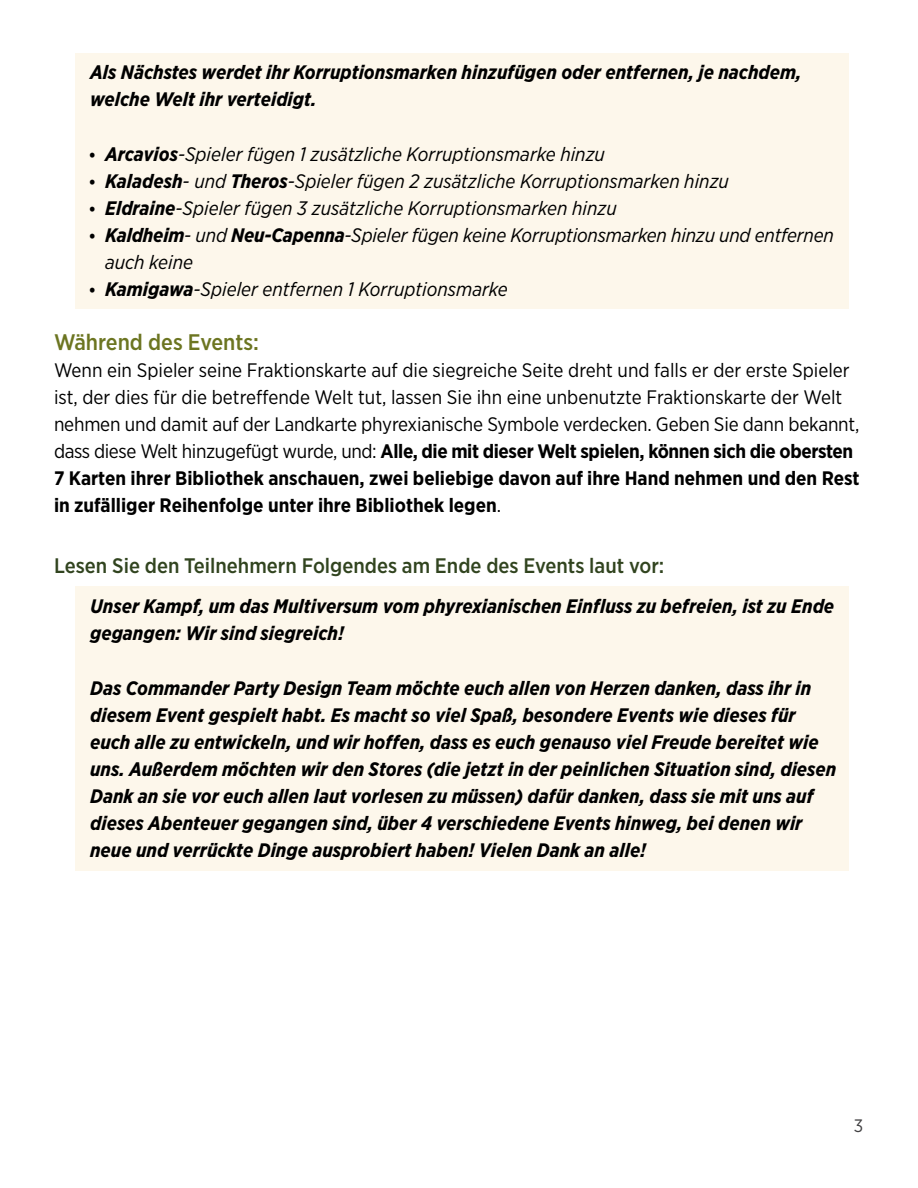
<style>
.page{position:relative;width:918px;height:1188px;background:#fff}
.page>*{position:absolute;margin:0;border:0;box-sizing:border-box;transform-origin:0 0}
.t1{font:500 22.5px "Gotham Narrow";color:#6c7521}
.t2{font:500 21px "Gotham Narrow";color:#31441f}
.t3{font:italic 700 19.5px/27px "Gotham Narrow";color:#000}
.t4{font:19.5px/27px "Gotham Narrow";color:#000}
.t5{font:italic 19.5px/27px "Gotham Narrow";color:#000}
.t6{font:18px "Gotham Narrow";color:#414042}
.s1{font-style:normal}
.s2{font-weight:700}
</style>
<div class="page">
<div style="left:75px;top:586px;width:774px;height:285px;background:#fdf7eb"></div>
<div style="left:75px;top:53px;width:774px;height:256px;background:#fdf7eb"></div>
<p class="t3" style="left:90px;top:59px;width:713px">Als Nächstes werdet ihr Korruptionsmarken hinzufügen oder entfernen, je nachdem, welche Welt ihr verteidigt.</p>
<p class="t5" style="left:88px;top:140px;width:519px"><span class="s1">•</span> <span class="s2">Arcavios</span>-Spieler fügen 1 zusätzliche Korruptionsmarke hinzu</p>
<p class="t5" style="left:88px;top:167px;width:642px"><span class="s1">•</span> <span class="s2">Kaladesh</span>- und <span class="s2">Theros</span>-Spieler fügen 2 zusätzliche Korruptionsmarken hinzu</p>
<p class="t5" style="left:88px;top:194px;width:530px"><span class="s1">•</span> <span class="s2">Eldraine</span>-Spieler fügen 3 zusätzliche Korruptionsmarken hinzu</p>
<p class="t5" style="left:105px;top:221px;width:730px;text-indent:-17px"><span class="s1">•</span> <span class="s2">Kaldheim</span>- und <span class="s2">Neu-Capenna</span>-Spieler fügen keine Korruptionsmarken hinzu und entfernen auch keine</p>
<p class="t5" style="left:88px;top:275px;width:421px"><span class="s1">•</span> <span class="s2">Kamigawa</span>-Spieler entfernen 1 Korruptionsmarke</p>
<p class="t1" style="left:54px;top:328px;width:207px">Während des Events:</p>
<p class="t4" style="left:54px;top:356px;width:807px">Wenn ein Spieler seine Fraktionskarte auf die siegreiche Seite dreht und falls er der erste Spieler ist, der dies für die betreffende Welt tut, lassen Sie ihn eine unbenutzte Fraktionskarte der Welt nehmen und damit auf der Landkarte phyrexianische Symbole verdecken. Geben Sie dann bekannt, dass diese Welt hinzugefügt wurde, und: <span class="s2">Alle, die mit dieser Welt spielen, können sich die obersten 7 Karten ihrer Bibliothek anschauen, zwei beliebige davon auf ihre Hand nehmen und den Rest in zufälliger Reihenfolge unter ihre Bibliothek legen</span>.</p>
<p class="t2" style="left:54px;top:552px;width:612px">Lesen Sie den Teilnehmern Folgendes am Ende des Events laut vor:</p>
<p class="t3" style="left:90px;top:593px;width:746px">Unser Kampf, um das Multiversum vom phyrexianischen Einfluss zu befreien, ist zu Ende gegangen: Wir sind siegreich!</p>
<p class="t3" style="left:90px;top:674px;width:748px">Das Commander Party Design Team möchte euch allen von Herzen danken, dass ihr in diesem Event gespielt habt. Es macht so viel Spaß, besondere Events wie dieses für euch alle zu entwickeln, und wir hoffen, dass es euch genauso viel Freude bereitet wie uns. Außerdem möchten wir den Stores (die jetzt in der peinlichen Situation sind, diesen Dank an sie vor euch allen laut vorlesen zu müssen) dafür danken, dass sie mit uns auf dieses Abenteuer gegangen sind, über 4 verschiedene Events hinweg, bei denen wir neue und verrückte Dinge ausprobiert haben! Vielen Dank an alle!</p>
<p class="t6" style="left:854px;top:1114px;width:11px">3</p>
</div>
